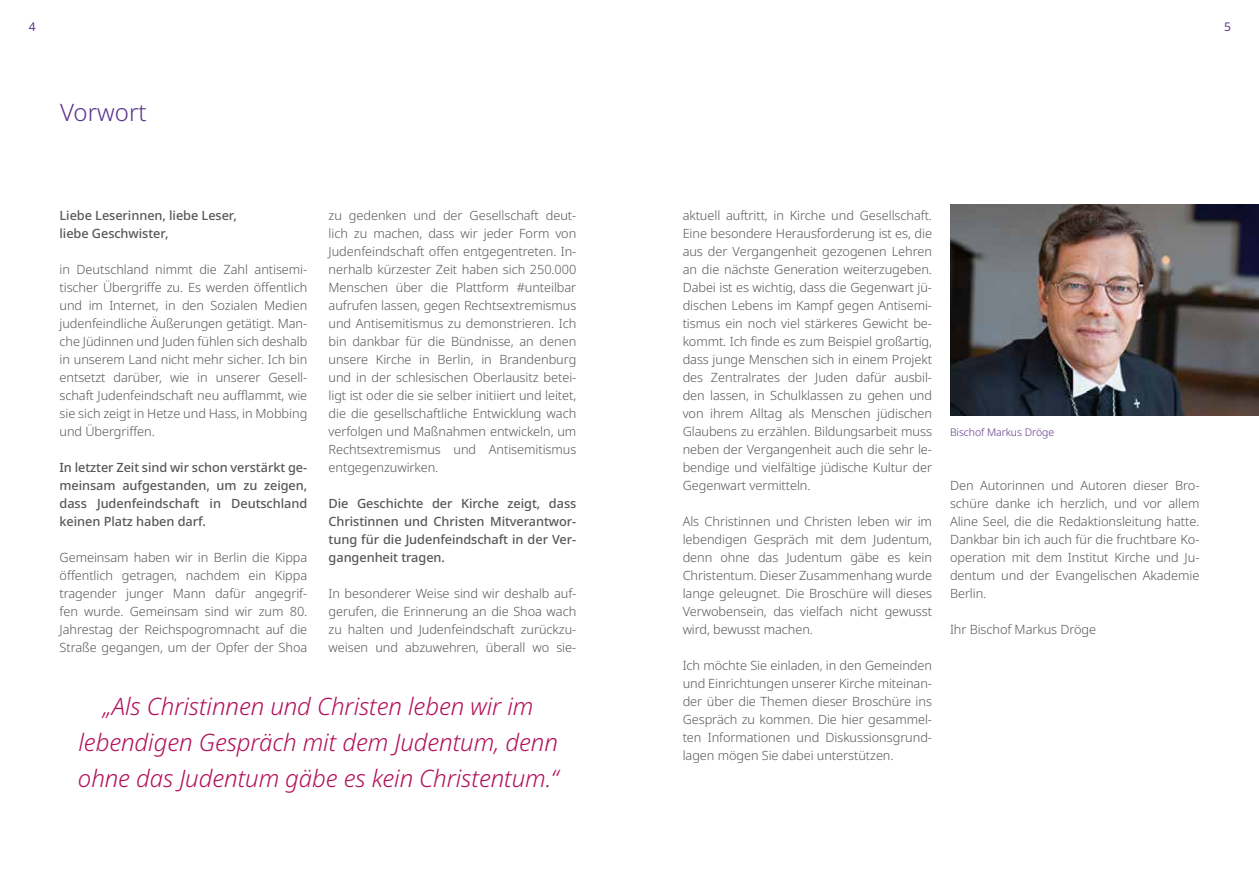
<style>
.page{position:relative;width:1259px;height:893px;background:#fff}
.page>*{position:absolute;margin:0;border:0;box-sizing:border-box;transform-origin:0 0}
.t1{font:italic 300 24px/36px "Noto Sans";letter-spacing:-.005em;color:#b2115a;text-align:center}
.t2{font:300 24px "Noto Sans";color:#5b358c}
.t3{font:300 12.75px/18px "Noto Sans";letter-spacing:-.005em;color:#575756;text-align:justify}
.t4{font:500 12.75px/18px "Noto Sans";letter-spacing:-.005em;color:#575756;text-align:justify}
.t5{font:12px "Noto Sans";color:#5b358c}
.t6{font:300 10.5px "Noto Sans";letter-spacing:-.005em;color:#5b358c}
</style>
<div class="page">
<img style="left:950px;top:204px;width:309px;height:212px">
<p class="t5" style="left:29px;top:18px;width:8px">4</p>
<p class="t5" style="left:1224px;top:19px;width:8px">5</p>
<h1 class="t2" style="left:60px;top:95px;width:88px">Vorwort</h1>
<p class="t4" style="left:60px;top:206px;width:179px">Liebe Leserinnen, liebe Leser, liebe Geschwister,</p>
<p class="t3" style="left:60px;top:260px;width:249px">in Deutschland nimmt die Zahl antisemi&shy;tischer Übergriffe zu. Es werden öffentlich und im Internet, in den Sozialen Medien judenfeindliche Äußerungen getätigt. Man&shy;che Jüdinnen und Juden fühlen sich deshalb in unserem Land nicht mehr sicher. Ich bin entsetzt darüber, wie in unserer Gesell&shy;schaft Judenfeindschaft neu aufflammt, wie sie sich zeigt in Hetze und Hass, in Mobbing und Übergriffen.</p>
<p class="t4" style="left:60px;top:458px;width:249px">In letzter Zeit sind wir schon verstärkt ge&shy;meinsam aufgestanden, um zu zeigen, dass Judenfeindschaft in Deutschland keinen Platz haben darf.</p>
<p class="t3" style="left:60px;top:549px;width:249px">Gemeinsam haben wir in Berlin die Kippa öffentlich getragen, nachdem ein Kippa tragender junger Mann dafür angegrif&shy;fen wurde. Gemeinsam sind wir zum 80.<br>Jahrestag der Reichspogromnacht auf die Straße gegangen, um der Opfer der Shoa</p>
<p class="t3" style="left:328px;top:207px;width:249px">zu gedenken und der Gesellschaft deut&shy;lich zu machen, dass wir jeder Form von Judenfeindschaft offen entgegentreten. In&shy;nerhalb kürzester Zeit haben sich 250.000<br>Menschen über die Plattform #unteilbar aufrufen lassen, gegen Rechtsextremismus und Antisemitismus zu demonstrieren. Ich bin dankbar für die Bündnisse, an denen unsere Kirche in Berlin, in Brandenburg und in der schlesischen Oberlausitz betei&shy;ligt ist oder die sie selber initiiert und leitet, die die gesellschaftliche Entwicklung wach verfolgen und Maßnahmen entwickeln, um Rechtsextremismus und Antisemitismus entgegenzuwirken.</p>
<p class="t4" style="left:328px;top:495px;width:249px">Die Geschichte der Kirche zeigt, dass Christinnen und Christen Mitverantwor&shy;tung für die Judenfeindschaft in der Ver&shy;gangenheit tragen.</p>
<p class="t3" style="left:328px;top:585px;width:249px">In besonderer Weise sind wir deshalb auf&shy;gerufen, die Erinnerung an die Shoa wach zu halten und Judenfeindschaft zurückzu&shy;weisen und abzuwehren, überall wo sie-</p>
<h1 class="t1" style="left:78px;top:689px;width:482px">„Als Christinnen und Christen leben wir im lebendigen Gespräch mit dem Judentum, denn ohne das Judentum gäbe es kein Christentum.“</h1>
<p class="t3" style="left:682px;top:206px;width:251px">aktuell auftritt, in Kirche und Gesellschaft.<br>Eine besondere Herausforderung ist es, die aus der Vergangenheit gezogenen Lehren an die nächste Generation weiterzugeben.<br>Dabei ist es wichtig, dass die Gegenwart jü&shy;dischen Lebens im Kampf gegen Antisemi&shy;tismus ein noch viel stärkeres Gewicht be&shy;kommt. Ich finde es zum Beispiel großartig, dass junge Menschen sich in einem Projekt des Zentralrates der Juden dafür ausbil&shy;den lassen, in Schulklassen zu gehen und von ihrem Alltag als Menschen jüdischen Glaubens zu erzählen. Bildungsarbeit muss neben der Vergangenheit auch die sehr le&shy;bendige und vielfältige jüdische Kultur der Gegenwart vermitteln.</p>
<p class="t3" style="left:682px;top:512px;width:251px">Als Christinnen und Christen leben wir im lebendigen Gespräch mit dem Judentum, denn ohne das Judentum gäbe es kein Christentum. Dieser Zusammenhang wurde lange geleugnet. Die Broschüre will dieses Verwobensein, das vielfach nicht gewusst wird, bewusst machen.</p>
<p class="t3" style="left:682px;top:657px;width:251px">Ich möchte Sie einladen, in den Gemeinden und Einrichtungen unserer Kirche miteinan&shy;der über die Themen dieser Broschüre ins Gespräch zu kommen. Die hier gesammel&shy;ten Informationen und Diskussionsgrund&shy;lagen mögen Sie dabei unterstützen.</p>
<p class="t6" style="left:950px;top:425px;width:106px">Bischof Markus Dröge</p>
<p class="t3" style="left:950px;top:476px;width:251px">Den Autorinnen und Autoren dieser Bro&shy;schüre danke ich herzlich, und vor allem Aline Seel, die die Redaktionsleitung hatte.<br>Dankbar bin ich auch für die fruchtbare Ko&shy;operation mit dem Institut Kirche und Ju&shy;dentum und der Evangelischen Akademie Berlin.</p>
<p class="t3" style="left:950px;top:620px;width:148px">Ihr Bischof Markus Dröge</p>
</div>
